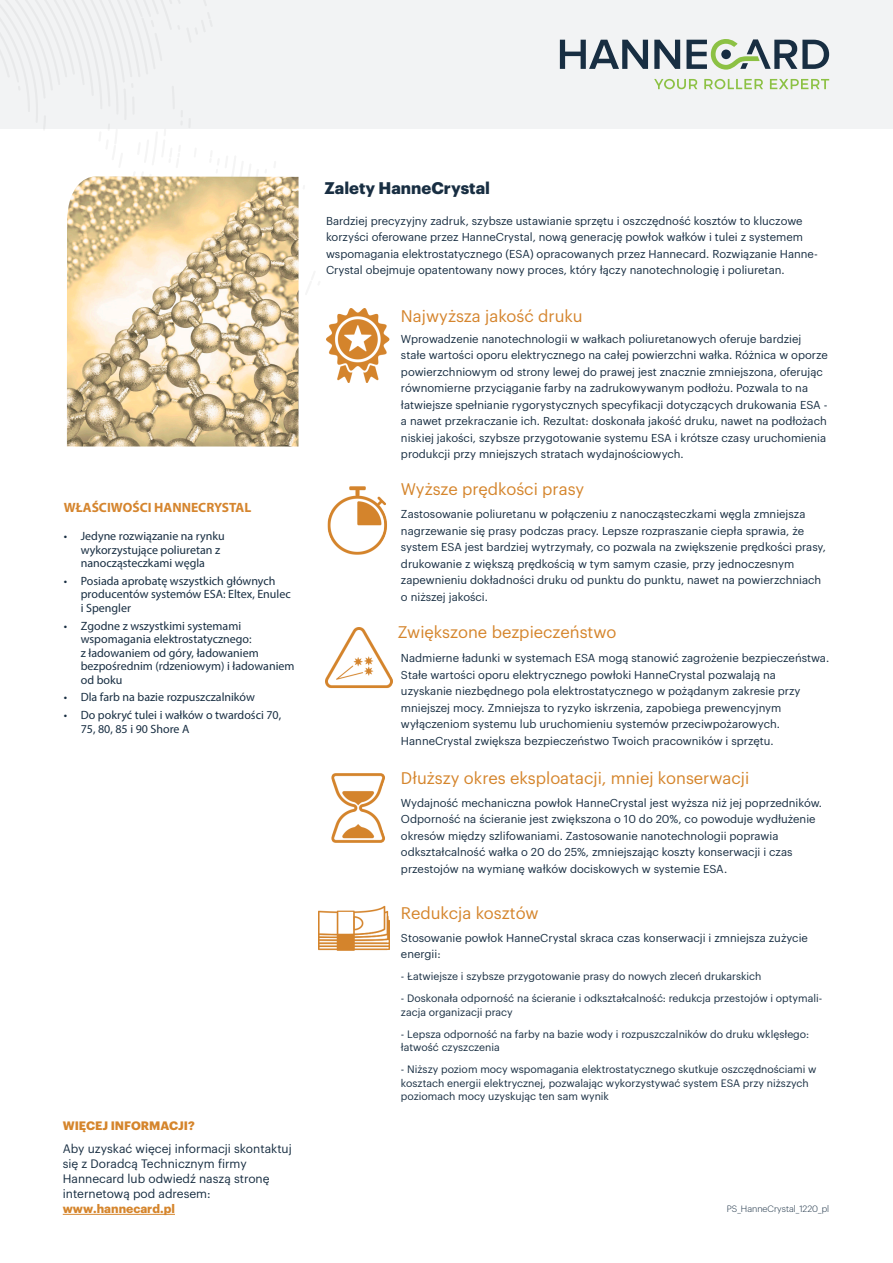
<style>
.page{position:relative;width:893px;height:1263px;background:#fff}
.page>*{position:absolute;margin:0;border:0;box-sizing:border-box;transform-origin:0 0}
.HC_DOC_-_Side_column{font:16.5px "Graphik";color:#d5852c}
.HC_DOC_-_Side_column-2{font:16.5px "Graphik";color:#d5852e}
.HC_DOC_-_Side_column-3{font:700 16.5px "Graphik";color:#182e42}
.t1{font:700 13.5px "Myriad Pro";color:#d5852e}
.t2{font:12px/13.5px "Myriad Pro";color:#182e42}
.t3{font:12px/15px "Graphik";color:#182e42}
.t4{font:700 12px "Graphik";color:#d5852c}
.t5{font:11.25px/16.5px "Graphik";color:#182e42}
.t6{font:10.5px/13.5px "Graphik";color:#182e42}
.t7{font:300 9px "Graphik";color:#182e42}
.s1{font-weight:700;color:#d5852c}
</style>
<div class="page">
<div style="left:0;top:0;width:893px;height:128px;background:#f2f3f4"></div>
<svg style="left:560px;top:40px;width:88px;height:29px"></svg>
<svg style="left:654px;top:40px;width:26px;height:29px"></svg>
<svg style="left:686px;top:39px;width:143px;height:31px"></svg>
<svg style="left:654px;top:79px;width:175px;height:10px"></svg>
<hr style="left:63px;top:1214px;width:112px;height:1px;background:#d5852c">
<img style="left:326px;top:308px;width:64px;height:74px">
<img style="left:327px;top:486px;width:60px;height:69px">
<img style="left:325px;top:627px;width:68px;height:62px">
<img style="left:331px;top:773px;width:54px;height:70px">
<img style="left:319px;top:905px;width:70px;height:46px">
<img style="left:67px;top:176px;width:232px;height:270px">
<p class="t1" style="left:64px;top:498px;width:189px">WŁAŚCIWOŚCI HANNECRYSTAL</p>
<p class="t2" style="left:81px;top:529px;width:145px;text-indent:-17px">• Jedyne rozwiązanie na rynku wykorzystujące poliuretan z nanocząsteczkami węgla</p>
<p class="t2" style="left:81px;top:574px;width:211px;text-indent:-17px">• Posiada aprobatę wszystkich głównych producentów systemów ESA: Eltex, Enulec i Spengler</p>
<p class="t2" style="left:81px;top:619px;width:215px;text-indent:-17px">• Zgodne z wszystkimi systemami wspomagania elektrostatycznego:<br>z ładowaniem od góry, ładowaniem bezpośrednim (rdzeniowym) i ładowaniem od boku</p>
<p class="t2" style="left:64px;top:690px;width:193px">• Dla farb na bazie rozpuszczalników</p>
<p class="t2" style="left:81px;top:708px;width:202px;text-indent:-17px">• Do pokryć tulei i wałków o twardości 70,<br>75, 80, 85 i 90 Shore A</p>
<p class="t4" style="left:63px;top:1116px;width:133px">WIĘCEJ INFORMACJI?</p>
<p class="t3" style="left:63px;top:1140px;width:231px">Aby uzyskać więcej informacji skontaktuj się z Doradcą Technicznym firmy<br>Hannecard lub odwiedź naszą stronę internetową pod adresem: <span class="s1">www.hannecard.pl</span></p>
<p class="HC_DOC_-_Side_column-3" style="left:325px;top:175px;width:167px">Zalety HanneCrystal</p>
<p class="t5" style="left:326px;top:212px;width:493px">Bardziej precyzyjny zadruk, szybsze ustawianie sprzętu i oszczędność kosztów to kluczowe korzyści oferowane przez HanneCrystal, nową generację powłok wałków i tulei z systemem wspomagania elektrostatycznego (ESA) opracowanych przez Hannecard. Rozwiązanie Hanne-Crystal obejmuje opatentowany nowy proces, który łączy nanotechnologię i poliuretan.</p>
<p class="HC_DOC_-_Side_column-2" style="left:401px;top:303px;width:183px">Najwyższa jakość druku</p>
<p class="t5" style="left:401px;top:329px;width:428px">Wprowadzenie nanotechnologii w wałkach poliuretanowych oferuje bardziej stałe wartości oporu elektrycznego na całej powierzchni wałka. Różnica w oporze powierzchniowym od strony lewej do prawej jest znacznie zmniejszona, oferując równomierne przyciąganie farby na zadrukowywanym podłożu. Pozwala to na łatwiejsze spełnianie rygorystycznych specyfikacji dotyczących drukowania ESA - a nawet przekraczanie ich. Rezultat: doskonała jakość druku, nawet na podłożach niskiej jakości, szybsze przygotowanie systemu ESA i krótsze czasy uruchomienia produkcji przy mniejszych stratach wydajnościowych.</p>
<p class="HC_DOC_-_Side_column" style="left:401px;top:477px;width:185px">Wyższe prędkości prasy</p>
<p class="t5" style="left:401px;top:505px;width:426px">Zastosowanie poliuretanu w połączeniu z nanocząsteczkami węgla zmniejsza nagrzewanie się prasy podczas pracy. Lepsze rozpraszanie ciepła sprawia, że system ESA jest bardziej wytrzymały, co pozwala na zwiększenie prędkości prasy, drukowanie z większą prędkością w tym samym czasie, przy jednoczesnym zapewnieniu dokładności druku od punktu do punktu, nawet na powierzchniach o niższej jakości.</p>
<p class="HC_DOC_-_Side_column" style="left:398px;top:620px;width:220px">Zwiększone bezpieczeństwo</p>
<p class="t5" style="left:401px;top:649px;width:430px">Nadmierne ładunki w systemach ESA mogą stanowić zagrożenie bezpieczeństwa.<br>Stałe wartości oporu elektrycznego powłoki HanneCrystal pozwalają na uzyskanie niezbędnego pola elektrostatycznego w pożądanym zakresie przy mniejszej mocy. Zmniejsza to ryzyko iskrzenia, zapobiega prewencyjnym wyłączeniom systemu lub uruchomieniu systemów przeciwpożarowych.<br>HanneCrystal zwiększa bezpieczeństwo Twoich pracowników i sprzętu.</p>
<p class="HC_DOC_-_Side_column" style="left:401px;top:766px;width:350px">Dłuższy okres eksploatacji, mniej konserwacji</p>
<p class="t5" style="left:401px;top:794px;width:423px">Wydajność mechaniczna powłok HanneCrystal jest wyższa niż jej poprzedników.<br>Odporność na ścieranie jest zwiększona o 10 do 20%, co powoduje wydłużenie okresów między szlifowaniami. Zastosowanie nanotechnologii poprawia odkształcalność wałka o 20 do 25%, zmniejszając koszty konserwacji i czas przestojów na wymianę wałków dociskowych w systemie ESA.</p>
<p class="HC_DOC_-_Side_column" style="left:401px;top:900px;width:139px">Redukcja kosztów</p>
<p class="t5" style="left:401px;top:928px;width:408px">Stosowanie powłok HanneCrystal skraca czas konserwacji i zmniejsza zużycie energii:</p>
<p class="t6" style="left:401px;top:968px;width:362px">- Łatwiejsze i szybsze przygotowanie prasy do nowych zleceń drukarskich</p>
<p class="t6" style="left:401px;top:990px;width:423px">- Doskonała odporność na ścieranie i odkształcalność: redukcja przestojów i optymali&shy;zacja organizacji pracy</p>
<p class="t6" style="left:401px;top:1026px;width:410px">- Lepsza odporność na farby na bazie wody i rozpuszczalników do druku wklęsłego: łatwość czyszczenia</p>
<p class="t6" style="left:401px;top:1061px;width:417px">- Niższy poziom mocy wspomagania elektrostatycznego skutkuje oszczędnościami w kosztach energii elektrycznej, pozwalając wykorzystywać system ESA przy niższych poziomach mocy uzyskując ten sam wynik</p>
<p class="t7" style="left:727px;top:1202px;width:104px">PS_HanneCrystal_1220_pl</p>
</div>
